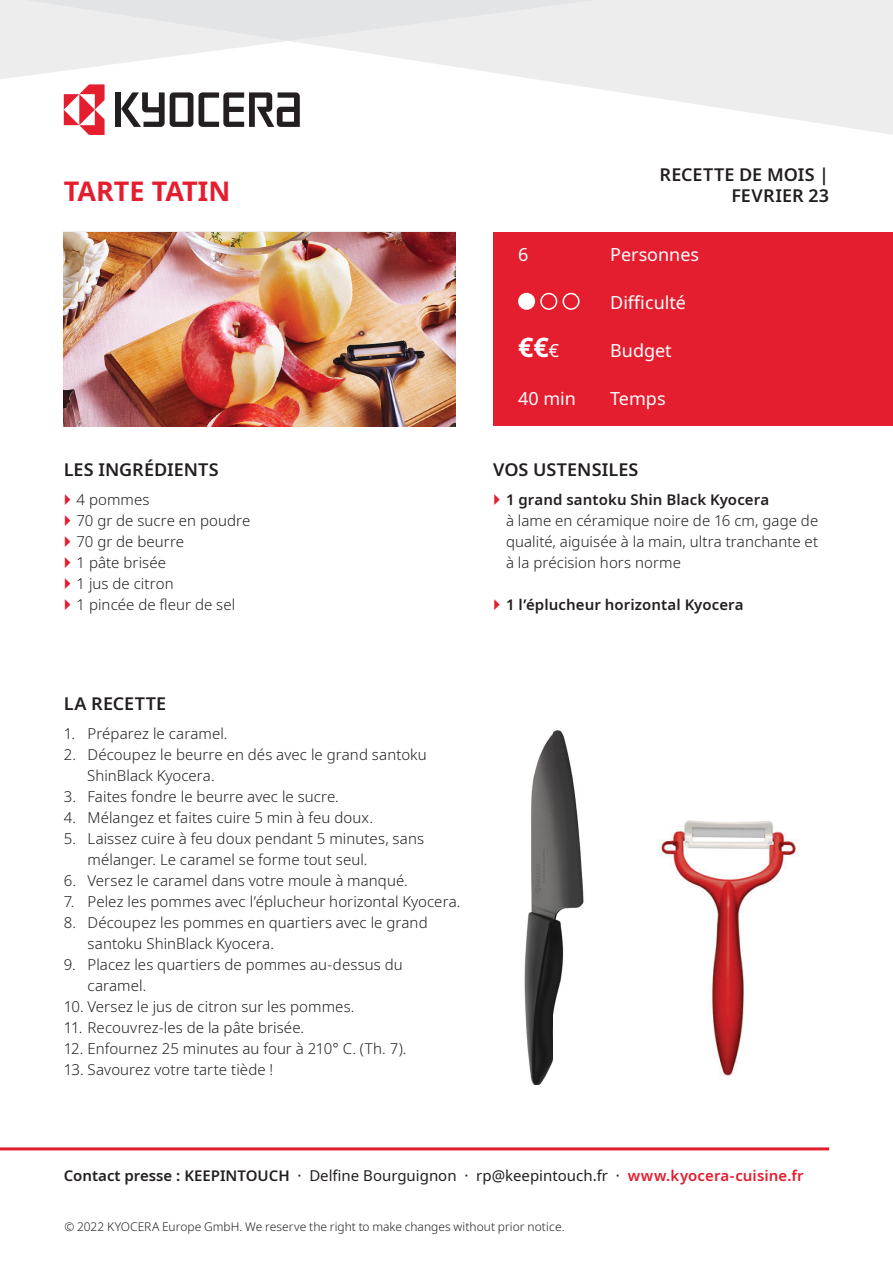
<style>
.page{position:relative;width:893px;height:1263px;background:#fff}
.page>*{position:absolute;margin:0;border:0;box-sizing:border-box;transform-origin:0 0}
.t1{font:700 27px "Noto Sans";color:#e41d2f}
.t2{font:700 27px "Noto Sans";color:#fff}
.t3{font:600 18px/21px "Noto Sans";color:#231f20;text-align:right}
.t4{font:18px "Noto Sans";color:#fff}
.t5{font:300 15px/21px "Noto Sans";letter-spacing:.005em;color:#231f20}
.t6{font:15px "Noto Sans";color:#231f20}
.t7{font:600 15px "Noto Sans";letter-spacing:.005em;color:#231f20}
.t8{font:300 12px "Noto Sans";color:#231f20}
.s1{font-weight:400;font-size:18px}
.s2{font-weight:600}
.s3{font-weight:600;color:#e41d2f}
</style>
<div class="page">
<hr style="left:0;top:1147px;width:829px;height:3px;background:#e41d2f">
<svg style="left:597px;top:0;width:296px;height:135px;fill:#ededee"></svg>
<div style="left:493px;top:232px;width:400px;height:194px;background:#e41d2f"></div>
<svg style="left:0;top:0;width:597px;height:135px"></svg>
<img style="left:64px;top:232px;width:391px;height:194px">
<div style="left:518px;top:293px;width:17px;height:17px;background:#fff;border-radius:50%"></div>
<div style="left:540px;top:293px;width:17px;height:17px;border:2px solid #fff;border-radius:50%"></div>
<div style="left:562px;top:293px;width:18px;height:17px;border:2px solid #fff;border-radius:50%"></div>
<img style="left:524px;top:730px;width:60px;height:354px">
<img style="left:659px;top:820px;width:138px;height:257px">
<h1 class="t1" style="left:64px;top:172px;width:168px">TARTE TATIN</h1>
<p class="t3" style="left:64px;top:459px;width:156px">LES INGRÉDIENTS</p>
<p class="t5" style="left:77px;top:489px;width:175px">4 pommes<br>70 gr de sucre en poudre<br>70 gr de beurre<br>1 pâte brisée<br>1 jus de citron<br>1 pincée de fleur de sel</p>
<p class="t3" style="left:64px;top:694px;width:104px">LA RECETTE</p>
<p class="t5" style="left:64px;top:723px;width:165px">1. Préparez le caramel.</p>
<p class="t5" style="left:87px;top:744px;width:341px;text-indent:-23px">2. Découpez le beurre en dés avec le grand santoku<br>ShinBlack Kyocera.</p>
<p class="t5" style="left:64px;top:786px;width:277px">3. Faites fondre le beurre avec le sucre.</p>
<p class="t5" style="left:64px;top:807px;width:311px">4. Mélangez et faites cuire 5 min à feu doux.</p>
<p class="t5" style="left:88px;top:828px;width:338px;text-indent:-24px">5. Laissez cuire à feu doux pendant 5 minutes, sans mélanger. Le caramel se forme tout seul.</p>
<p class="t5" style="left:64px;top:870px;width:346px">6. Versez le caramel dans votre moule à manqué.</p>
<p class="t5" style="left:64px;top:891px;width:398px">7. Pelez les pommes avec l’éplucheur horizontal Kyocera.</p>
<p class="t5" style="left:88px;top:912px;width:342px;text-indent:-24px">8. Découpez les pommes en quartiers avec le grand santoku ShinBlack Kyocera.</p>
<p class="t5" style="left:88px;top:954px;width:317px;text-indent:-24px">9. Placez les quartiers de pommes au-dessus du caramel.</p>
<p class="t5" style="left:64px;top:996px;width:292px">10. Versez le jus de citron sur les pommes.</p>
<p class="t5" style="left:64px;top:1017px;width:242px">11. Recouvrez-les de la pâte brisée.</p>
<p class="t5" style="left:64px;top:1038px;width:344px">12. Enfournez 25 minutes au four à 210° C. (Th. 7).</p>
<p class="t5" style="left:64px;top:1059px;width:211px">13. Savourez votre tarte tiède !</p>
<p class="t4" style="left:518px;top:242px;width:12px">6</p>
<h1 class="t2" style="left:518px;top:328px;width:43px">€€<span class="s1">€</span></h1>
<p class="t4" style="left:518px;top:386px;width:59px">40 min</p>
<p class="t3" style="left:659px;top:165px;width:171px">RECETTE DE MOIS |<br>FEVRIER 23</p>
<p class="t4" style="left:610px;top:242px;width:91px">Personnes</p>
<p class="t4" style="left:610px;top:290px;width:77px">Difficulté</p>
<p class="t4" style="left:610px;top:338px;width:63px">Budget</p>
<p class="t4" style="left:610px;top:386px;width:57px">Temps</p>
<p class="t3" style="left:493px;top:459px;width:147px">VOS USTENSILES</p>
<p class="t7" style="left:506px;top:489px;width:265px">1 grand santoku Shin Black Kyocera</p>
<p class="t5" style="left:506px;top:510px;width:314px;text-align:justify">à lame en céramique noire de 16 cm, gage de qualité, aiguisée à la main, ultra tranchante et à la précision hors norme</p>
<p class="t7" style="left:506px;top:594px;width:239px">1 l’éplucheur horizontal Kyocera</p>
<p class="t6" style="left:64px;top:1165px;width:742px"><span class="s2">Contact presse : KEEPINTOUCH</span> · Delfine Bourguignon · rp@keepintouch.fr · <span class="s3">www.kyocera-cuisine.fr</span></p>
<p class="t8" style="left:64px;top:1218px;width:502px">© 2022 KYOCERA Europe GmbH. We reserve the right to make changes without prior notice.</p>
</div>
